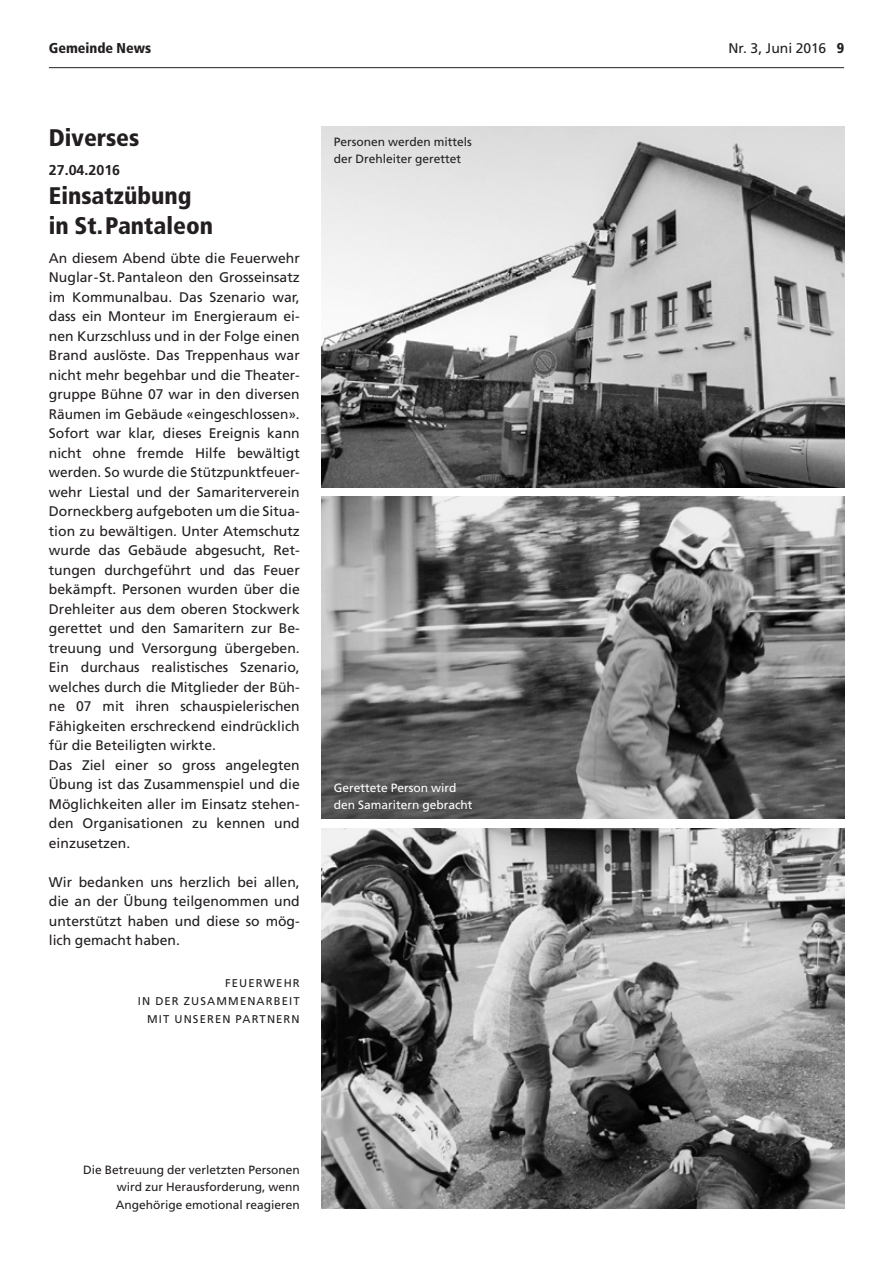
<style>
.page{position:relative;width:893px;height:1263px;background:#fff}
.page>*{position:absolute;margin:0;border:0;box-sizing:border-box;transform-origin:0 0}
.t1{font:900 condensed 24px/29.2px "Frutiger LT";color:#231f20}
.t2{font:900 condensed 14.25px "Frutiger LT";color:#231f20}
.t3{font:700 14.25px "Frutiger LT";color:#231f20}
.t4{font:13.95px/19.5px "Frutiger LT";color:#231f20}
.t5{font:12px/17.2px "Frutiger LT";color:#231f20;text-align:justify}
.t6{font:12px/17.2px "Frutiger LT";color:#fff}
.t7{font:11.25px/18px "Frutiger LT";letter-spacing:.1em;color:#231f20;text-align:right}
.s1{font-weight:900;font-stretch:condensed;font-size:14.25px}
</style>
<div class="page">
<hr style="left:49px;top:67px;width:795px;height:1px;background:#231f20">
<img style="left:321px;top:497px;width:523px;height:322px">
<img style="left:321px;top:828px;width:523px;height:381px">
<img style="left:321px;top:126px;width:523px;height:361px">
<p class="t2" style="left:49px;top:40px;width:104px">Gemeinde News</p>
<p class="t4" style="left:728px;top:39px;width:117px">Nr. 3, Juni 2016 <span class="s1">9</span></p>
<h1 class="t1" style="left:49px;top:123px;width:92px">Diverses</h1>
<p class="t3" style="left:49px;top:162px;width:73px">27.04.2016</p>
<h1 class="t1" style="left:49px;top:181px;width:166px">Einsatzübung in St.Pantaleon</h1>
<p class="t4" style="left:49px;top:248px;width:252px">An diesem Abend übte die Feuerwehr Nuglar-St.Pantaleon den Grosseinsatz im Kommunalbau. Das Szenario war, dass ein Monteur im Energieraum ei&shy;nen Kurzschluss und in der Folge einen Brand auslöste. Das Treppenhaus war nicht mehr begehbar und die Theater&shy;gruppe Bühne 07 war in den diversen Räumen im Gebäude «eingeschlossen».<br>Sofort war klar, dieses Ereignis kann nicht ohne fremde Hilfe bewältigt werden. So wurde die Stützpunktfeuer&shy;wehr Liestal und der Samariterverein Dorneckberg aufgeboten um die Situa&shy;tion zu bewältigen. Unter Atemschutz wurde das Gebäude abgesucht, Ret&shy;tungen durchgeführt und das Feuer bekämpft. Personen wurden über die Drehleiter aus dem oberen Stockwerk gerettet und den Samaritern zur Be&shy;treuung und Versorgung übergeben.<br>Ein durchaus realistisches Szenario, welches durch die Mitglieder der Büh&shy;ne 07 mit ihren schauspielerischen Fähigkeiten erschreckend eindrücklich für die Beteiligten wirkte.<br>Das Ziel einer so gross angelegten Übung ist das Zusammenspiel und die Möglichkeiten aller im Einsatz stehen&shy;den Organisationen zu kennen und einzusetzen.</p>
<p class="t4" style="left:49px;top:872px;width:252px;text-align:justify">Wir bedanken uns herzlich bei allen, die an der Übung teilgenommen und unterstützt haben und diese so mög&shy;lich gemacht haben.</p>
<p class="t7" style="left:138px;top:974px;width:163px">FEUERWEHR<br>IN DER ZUSAMMENARBEIT<br>MIT UNSEREN PARTNERN</p>
<p class="t5" style="left:334px;top:133px;width:140px">Personen werden mittels der Drehleiter gerettet</p>
<p class="t6" style="left:334px;top:779px;width:140px">Gerettete Person wird den Samaritern gebracht</p>
<p class="t5" style="left:116px;top:1161px;width:186px;text-indent:-33px">Die Betreuung der verletzten Personen wird zur Herausforderung, wenn Angehörige emotional reagieren</p>
</div>
